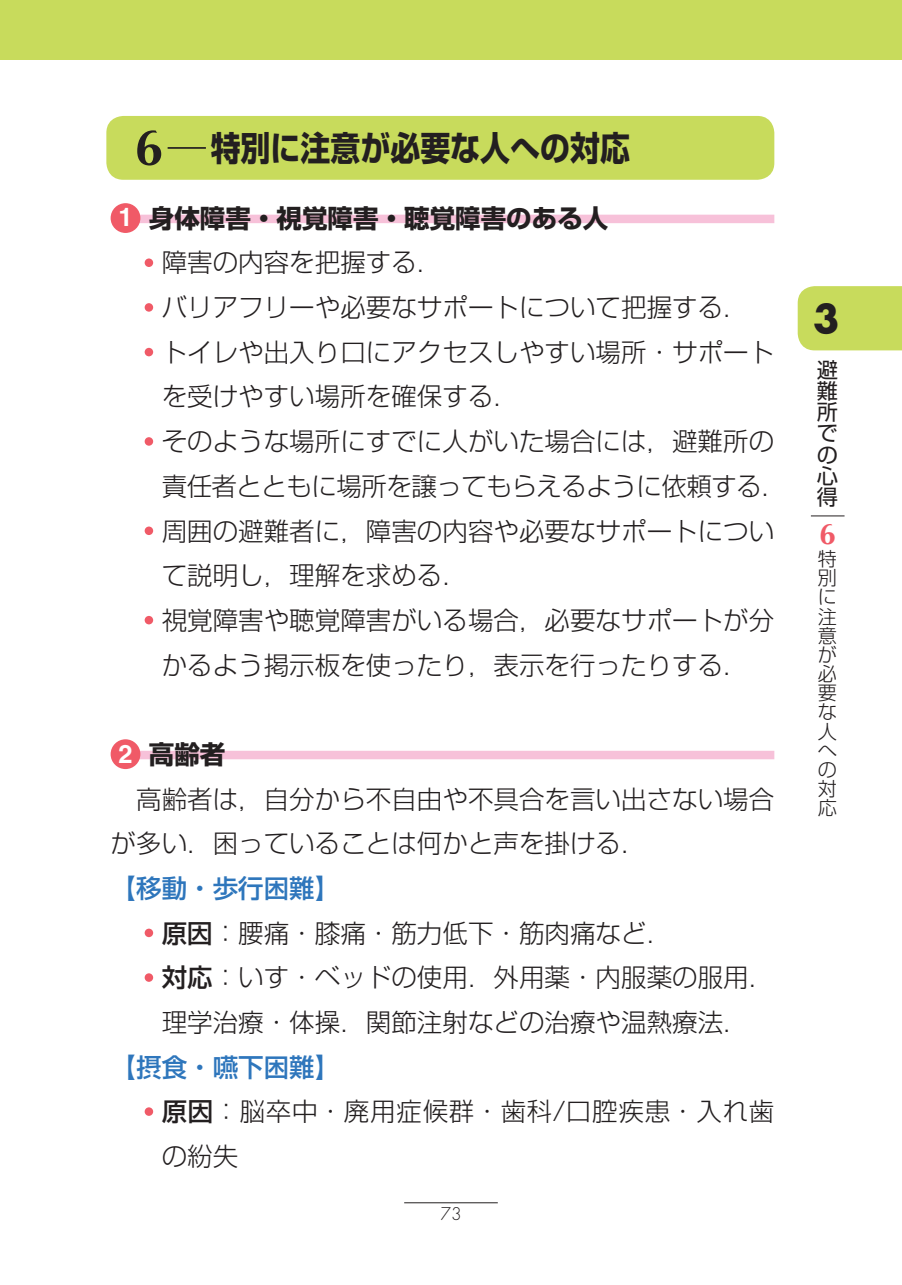
<style>
.page{position:relative;width:902px;height:1285px;background:#fff}
.page>*{position:absolute;margin:0;border:0;box-sizing:border-box;transform-origin:0 0}
.t1{font:700 38.4px "Futura Std";color:#231f20}
.t2{font:700 33.9px "Shin Go Pr 5";color:#231f20;scale:.88 1}
.t3{font:700 29.7px "Optima LT Std";color:#f05a67}
.t4{font:300 25.5px/44.7px "Shin Go Pr 5";color:#231f20}
.t5{font:300 25.5px/44.7px "Shin Go Pr 5";letter-spacing:.03em;color:#231f20}
.t6{font:700 25.5px "Shin Go Pr 5";color:#231f20}
.t7{font:700 25.5px "Helvetica LT Std";color:#fff}
.t8{font:21.3px/21.3px "Shin Go Pr 5";color:#231f20;text-align:justify}
.t9{font:300 19.2px/19.2px "Shin Go Pr 5";color:#231f20;text-align:justify}
.t10{font:300 17.1px "Futura Std";color:#231f20}
.s1{font-family:"Optima LT Std";font-size:51px}
.s2{font-weight:500;color:#2e76bc}
.s3{font-weight:500}
</style>
<div class="page">
<div style="left:136px;top:215px;width:638px;height:8px;background:#f7c1d9"></div>
<div style="left:136px;top:750px;width:638px;height:9px;background:#f7c1d9"></div>
<div style="left:145px;top:258px;width:8px;height:9px;background:#f05a67;border-radius:50%"></div>
<div style="left:145px;top:303px;width:8px;height:8px;background:#f05a67;border-radius:50%"></div>
<div style="left:145px;top:348px;width:8px;height:8px;background:#f05a67;border-radius:50%"></div>
<div style="left:145px;top:437px;width:8px;height:8px;background:#f05a67;border-radius:50%"></div>
<div style="left:145px;top:526px;width:8px;height:9px;background:#f05a67;border-radius:50%"></div>
<div style="left:145px;top:615px;width:8px;height:9px;background:#f05a67;border-radius:50%"></div>
<div style="left:145px;top:928px;width:8px;height:8px;background:#f05a67;border-radius:50%"></div>
<div style="left:145px;top:973px;width:8px;height:8px;background:#f05a67;border-radius:50%"></div>
<div style="left:145px;top:1107px;width:8px;height:8px;background:#f05a67;border-radius:50%"></div>
<div style="left:106px;top:116px;width:668px;height:64px;background:#c8db5c;border-radius:17px"></div>
<hr style="left:168px;top:147px;width:38px;height:2px;background:#231f20">
<div style="left:111px;top:203px;width:29px;height:30px;background:#f05a67;border-radius:50%"></div>
<div style="left:111px;top:739px;width:29px;height:30px;background:#f05a67;border-radius:50%"></div>
<hr style="left:404px;top:1201px;width:93px;height:1px;background:#231f20">
<div style="left:0;top:0;width:901px;height:60px;background:#c8db5c"></div>
<div style="left:797px;top:286px;width:104px;height:64px;background:#c8db5c"></div>
<hr style="left:810px;top:515px;width:34px;height:1px;background:#231f20">
<h2 class="t2" style="left:134px;top:121px;width:564px"><span class="s1">6</span> 特別に注意が必要な人への対応</h2>
<p class="t7" style="left:118px;top:202px;width:16px">1</p>
<p class="t6" style="left:149px;top:198px;width:461px">身体障害・視覚障害・聴覚障害のある人</p>
<p class="t4" style="left:162px;top:238px;width:626px">障害の内容を把握する．<br>バリアフリーや必要なサポートについて把握する．<br>トイレや出入り口にアクセスしやすい場所・サポートを受けやすい場所を確保する．<br>そのような場所にすでに人がいた場合には，避難所の責任者とともに場所を譲ってもらえるように依頼する．周囲の避難者に，障害の内容や必要なサポートについて説明し，理解を求める．<br>視覚障害や聴覚障害がいる場合，必要なサポートが分かるよう掲示板を使ったり，表示を行ったりする．</p>
<p class="t6" style="left:149px;top:733px;width:78px">高齢者</p>
<p class="t4" style="left:111px;top:774px;width:665px">　高齢者は，自分から不自由や不具合を言い出さない場合が多い．困っていることは何かと声を掛ける．</p>
<p class="t4" style="left:162px;top:863px;width:614px;text-indent:-51px"><span class="s2">【移動・歩行困難】<br></span><span class="s3">原因</span>：腰痛・膝痛・筋力低下・筋肉痛など．<br><span class="s3">対応</span>：いす・ベッドの使用．外用薬・内服薬の服用．理学治療・体操．関節注射などの治療や温熱療法．</p>
<p class="t5" style="left:162px;top:1041px;width:614px;text-indent:-51px"><span class="s2">【摂食・嚥下困難】<br></span><span class="s3">原因</span>：脳卒中・廃用症候群・歯科/口腔疾患・入れ歯の紛失</p>
<p class="t7" style="left:118px;top:738px;width:16px">2</p>
<p class="t10" style="left:440px;top:1203px;width:23px">73</p>
<h1 class="t1" style="left:812px;top:293px;width:28px">3</h1>
<p class="t8" style="left:816px;top:357px;width:22px">避難所での心得</p>
<p class="t3" style="left:819px;top:517px;width:18px">6</p>
<p class="t9" style="left:817px;top:547px;width:20px">特別に注意が必要な人への対応</p>
</div>
